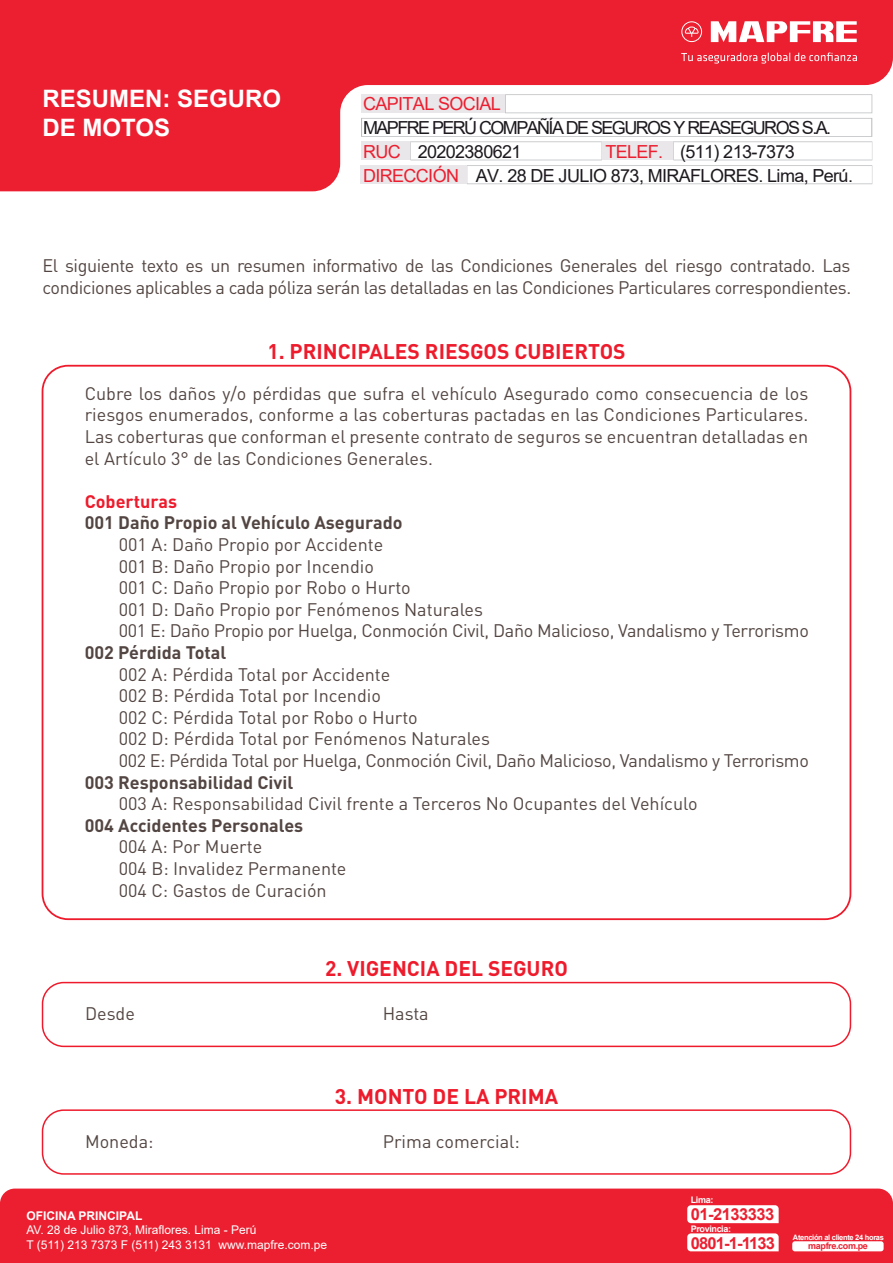
<style>
.page{position:relative;width:893px;height:1263px;background:#fff}
.page>*{position:absolute;margin:0;border:0;box-sizing:border-box;transform-origin:0 0}
.t1{font:700 24px/28.8px "Arial";color:#fff}
.t2{font:700 21px "DIN Pro";color:#ee1b2c}
.t3{font:18px/21.6px "DIN Pro";letter-spacing:-.01em;color:#534642}
.t4{font:700 18px "DIN Pro";color:#534642}
.t5{font:18px/24px "Arial";letter-spacing:-.035em;color:#1d191e}
.t6{font:18px/24px "Arial";letter-spacing:-.09em;color:#1d191e}
.t7{font:18px "Arial";letter-spacing:-.035em;color:#ec1f30}
.t8{font:700 18px "DIN Pro";color:#ee1b2c}
.t9{font:700 16.5px/28.7px "Arial";letter-spacing:-.03em;color:#ec1f30}
.t10{font:12px/14.4px "Arial";color:#fff}
.t11{font:700 12px "Arial";color:#fff}
.t12{font:700 9px "Arial";letter-spacing:-.04em;color:#fff}
.t13{font:700 9px "Arial";letter-spacing:-.04em;color:#ec1f30}
.t14{font:700 7.5px "Arial";letter-spacing:-.04em;color:#fff}
.s1{color:#ec1f30}
</style>
<div class="page">
<svg style="left:0;top:0;width:893px;height:191px;background:#ed3646"></svg>
<svg style="left:681px;top:52px;width:176px;height:12px;background:#ef4b58"></svg>
<svg style="left:681px;top:21px;width:176px;height:21px"></svg>
<svg style="left:361px;top:94px;width:511px;height:90px"></svg>
<div style="left:0;top:1188px;width:893px;height:75px;background:#ec1f30"></div>
<div style="left:792px;top:1241px;width:92px;height:10px;background:#fff;border-radius:3px"></div>
<svg style="left:687px;top:1233px;width:92px;height:18px"></svg>
<svg style="left:687px;top:1205px;width:92px;height:18px"></svg>
<div style="left:42px;top:982px;width:809px;height:65px;border:2px solid #ee1b2c;border-radius:21px"></div>
<div style="left:42px;top:1109px;width:809px;height:66px;border:2px solid #ee1b2c;border-radius:21px"></div>
<h1 class="t1" style="left:43px;top:84px;width:240px">RESUMEN: SEGURO<br>DE MOTOS</h1>
<p class="t7" style="left:363px;top:91px;width:139px">CAPITAL SOCIAL</p>
<p class="t6" style="left:363px;top:116px;width:470px">MAPFRE PERÚ COMPAÑÍA DE SEGUROS Y REASEGUROS S.A.<br><span class="s1">RUC</span> 20202380621</p>
<p class="t5" style="left:363px;top:140px;width:491px;text-indent:242px"><span class="s1">TELEF.</span> (511) 213-7373<br><span class="s1">DIRECCIÓN</span> AV. 28 DE JULIO 873, MIRAFLORES. Lima, Perú.</p>
<p class="t3" style="left:43px;top:254px;width:810px">El siguiente texto es un resumen informativo de las Condiciones Generales del riesgo contratado. Las condiciones aplicables a cada póliza serán las detalladas en las Condiciones Particulares correspondientes.</p>
<p class="t2" style="left:267px;top:338px;width:360px">1. PRINCIPALES RIESGOS CUBIERTOS</p>
<p class="t3" style="left:85px;top:382px;width:725px;text-align:justify">Cubre los daños y/o pérdidas que sufra el vehículo Asegurado como consecuencia de los riesgos enumerados, conforme a las coberturas pactadas en las Condiciones Particulares.<br>Las coberturas que conforman el presente contrato de seguros se encuentran detalladas en el Artículo 3° de las Condiciones Generales.</p>
<p class="t8" style="left:85px;top:489px;width:94px">Coberturas</p>
<p class="t4" style="left:85px;top:511px;width:319px">001 Daño Propio al Vehículo Asegurado</p>
<p class="t3" style="left:119px;top:533px;width:692px">001 A: Daño Propio por Accidente<br>001 B: Daño Propio por Incendio<br>001 C: Daño Propio por Robo o Hurto<br>001 D: Daño Propio por Fenómenos Naturales<br>001 E: Daño Propio por Huelga, Conmoción Civil, Daño Malicioso, Vandalismo y Terrorismo</p>
<p class="t4" style="left:85px;top:640px;width:143px">002 Pérdida Total</p>
<p class="t3" style="left:119px;top:663px;width:692px">002 A: Pérdida Total por Accidente<br>002 B: Pérdida Total por Incendio<br>002 C: Pérdida Total por Robo o Hurto<br>002 D: Pérdida Total por Fenómenos Naturales<br>002 E: Pérdida Total por Huelga, Conmoción Civil, Daño Malicioso, Vandalismo y Terrorismo</p>
<p class="t4" style="left:85px;top:770px;width:210px">003 Responsabilidad Civil</p>
<p class="t3" style="left:119px;top:792px;width:580px">003 A: Responsabilidad Civil frente a Terceros No Ocupantes del Vehículo</p>
<p class="t4" style="left:85px;top:813px;width:220px">004 Accidentes Personales</p>
<p class="t3" style="left:119px;top:835px;width:229px">004 A: Por Muerte<br>004 B: Invalidez Permanente<br>004 C: Gastos de Curación</p>
<p class="t3" style="left:85px;top:1002px;width:51px">Desde</p>
<p class="t2" style="left:325px;top:954px;width:244px">2. VIGENCIA DEL SEGURO</p>
<p class="t3" style="left:383px;top:1002px;width:48px">Hasta</p>
<p class="t2" style="left:335px;top:1082px;width:225px">3. MONTO DE LA PRIMA</p>
<p class="t3" style="left:85px;top:1130px;width:70px">Moneda:</p>
<p class="t3" style="left:383px;top:1130px;width:139px">Prima comercial:</p>
<p class="t12" style="left:691px;top:1194px;width:24px">Lima:</p>
<p class="t12" style="left:691px;top:1222px;width:42px">Provincia:</p>
<p class="t9" style="left:691px;top:1200px;width:86px">01-2133333<br>0801-1-1133</p>
<p class="t11" style="left:26px;top:1207px;width:117px">OFICINA PRINCIPAL</p>
<p class="t10" style="left:26px;top:1223px;width:302px">AV. 28 de Julio 873, Miraflores. Lima - Perú<br>T (511) 213 7373 F (511) 243 3131 www.mapfre.com.pe</p>
<p class="t14" style="left:793px;top:1232px;width:93px">Atención al cliente 24 horas</p>
<p class="t13" style="left:808px;top:1239px;width:61px">mapfre.com.pe</p>
</div>
